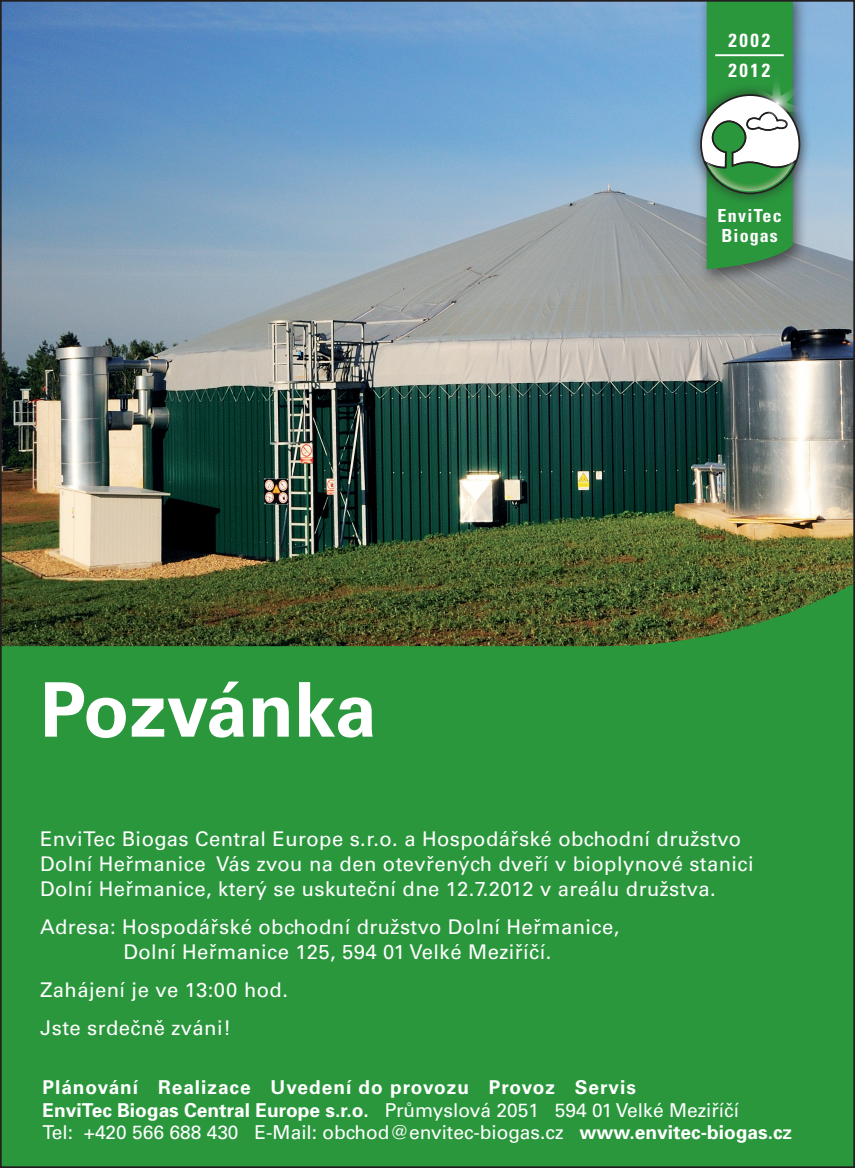
<style>
.page{position:relative;width:855px;height:1168px;background:#fff}
.page>*{position:absolute;margin:0;border:0;box-sizing:border-box;transform-origin:0 0}
.t1{font:700 75.38px "Univers CE";color:#fff}
.t2{font:500 20.25px/24.8px "Univers CE";letter-spacing:.02em;color:#fff}
.t3{font:500 19.12px "Univers CE";color:#fff}
.t4{font:700 19.12px "Univers";color:#fff}
.t5{font:700 19.12px "Univers CE";letter-spacing:.05em;color:#fff}
.t6{font:700 condensed 18.9px/29.9px "Univers";letter-spacing:.14em;color:#fff}
.t7{font:700 condensed 18px/20.5px "Univers";letter-spacing:.06em;color:#fff}
.s1{font-family:"Univers CE";font-weight:500}
.s2{font-family:"Univers";font-weight:700}
</style>
<div class="page">
<img style="left:3px;top:3px;width:849px;height:476px">
<img style="left:3px;top:479px;width:849px;height:321px">
<div style="left:0;top:800px;width:855px;height:367px;background:#2a973d"></div>
<div style="left:698px;top:0;width:111px;height:286px;background:#231f20;opacity:.63"></div>
<div style="left:687px;top:82px;width:126px;height:125px;background:#231f20;opacity:.75"></div>
<svg style="left:700px;top:3px;width:100px;height:266px;background:#3c9353"></svg>
<img style="left:703px;top:97px;width:94px;height:70px">
<img style="left:707px;top:168px;width:85px;height:23px">
<img style="left:706px;top:120px;width:87px;height:48px">
<img style="left:733px;top:59px;width:87px;height:87px">
<p class="t6" style="left:728px;top:25px;width:43px">2002<br>2012</p>
<h1 class="t1" style="left:40px;top:665px;width:338px">Pozvánka</h1>
<p class="t7" style="left:717px;top:205px;width:66px">EnviTec<br>Biogas</p>
<p class="t2" style="left:40px;top:827px;width:715px">EnviTec Biogas Central Europe s.r.o. a Hospodářské obchodní družstvo<br>Dolní Heřmanice Vás zvou na den otevřených dveří v bioplynové stanici<br>Dolní Heřmanice, který se uskuteční dne 12.7.2012 v areálu družstva.</p>
<p class="t2" style="left:123px;top:914px;width:497px;text-indent:-83px">Adresa: Hospodářské obchodní družstvo Dolní Heřmanice,<br>Dolní Heřmanice 125, 594 01 Velké Meziříčí.</p>
<p class="t2" style="left:40px;top:971px;width:249px;line-height:38.2px">Zahájení je ve 13:00 hod.<br>Jste srdečně zváni!</p>
<p class="t5" style="left:42px;top:1076px;width:595px">Plánování Realizace Uvedení do provozu Provoz Servis</p>
<p class="t4" style="left:42px;top:1098px;width:698px">EnviTec Biogas Central Europe s.r.o. <span class="s1">Průmyslová 2051 594 01 Velké Meziříčí</span></p>
<p class="t3" style="left:42px;top:1121px;width:751px">Tel: +420 566 688 430 E-Mail: obchod@envitec-biogas.cz <span class="s2">www.envitec-biogas.cz</span></p>
</div>
